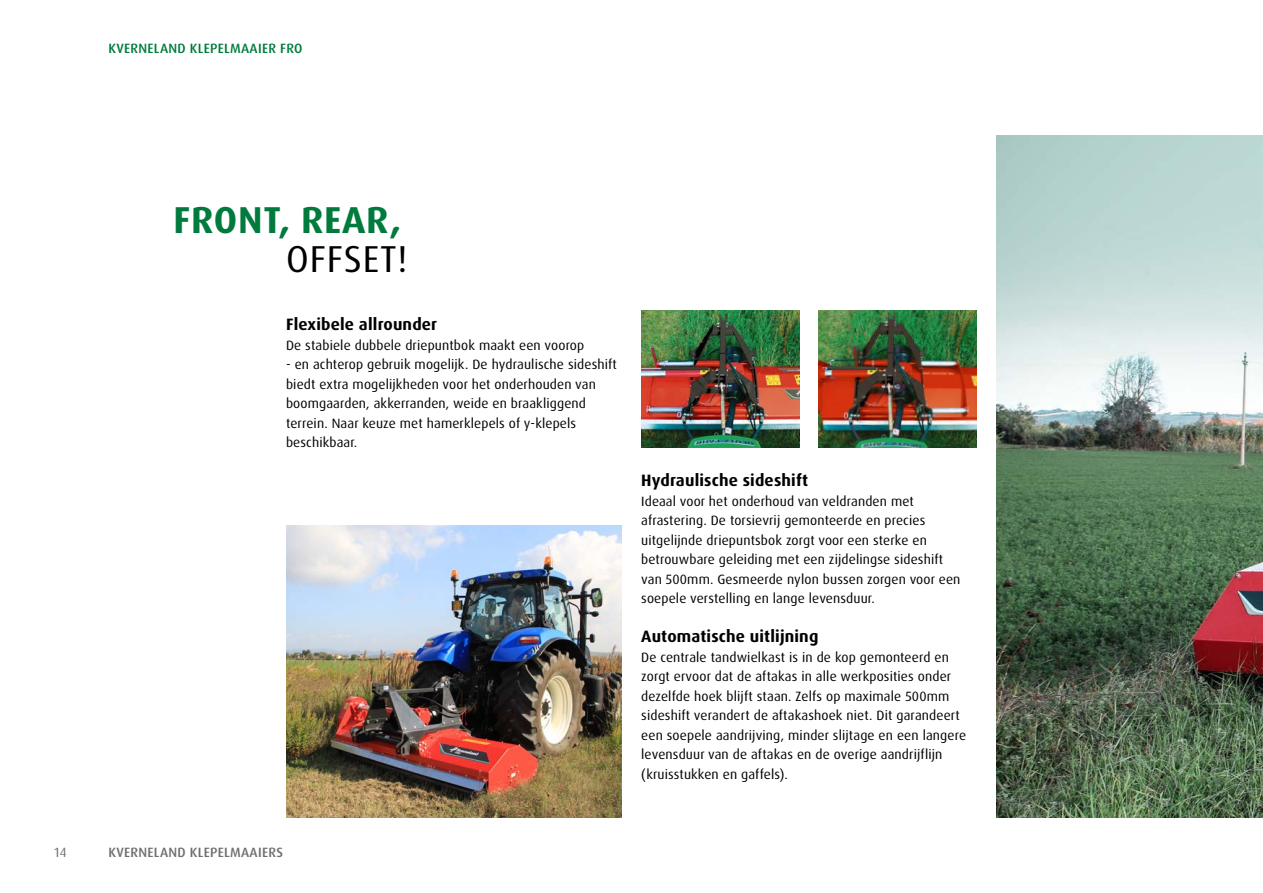
<style>
.page{position:relative;width:1263px;height:893px;background:#fff}
.page>*{position:absolute;margin:0;border:0;box-sizing:border-box;transform-origin:0 0}
.t1{font:700 37.5px "Dax Pro";letter-spacing:.02em;color:#007b3d}
.t2{font:37.5px "Dax Pro";letter-spacing:.02em;color:#000}
.t3{font:700 16.5px "Dax Pro";letter-spacing:.01em;color:#000}
.t4{font:13.5px/19.5px "Dax Pro";letter-spacing:.01em;color:#000}
.t5{font:500 13.5px "Dax Pro";letter-spacing:.02em;color:#007b3d}
.t6{font:500 13.5px "Dax Pro";letter-spacing:.02em;color:#706f6f}
.t7{font:13.5px "Dax Pro";color:#706f6f}
</style>
<div class="page">
<img style="left:996px;top:135px;width:267px;height:683px">
<img style="left:641px;top:311px;width:158px;height:136px">
<img style="left:286px;top:525px;width:336px;height:293px">
<img style="left:819px;top:311px;width:158px;height:136px">
<p class="t5" style="left:108px;top:40px;width:196px">KVERNELAND KLEPELMAAIER FRO</p>
<p class="t7" style="left:54px;top:843px;width:14px">14</p>
<h1 class="t1" style="left:174px;top:195px;width:229px">FRONT, REAR,</h1>
<h1 class="t2" style="left:286px;top:234px;width:123px">OFFSET!</h1>
<p class="t3" style="left:286px;top:314px;width:153px">Flexibele allrounder</p>
<p class="t4" style="left:286px;top:335px;width:300px">De stabiele dubbele driepuntbok maakt een voorop</p>
<p class="t4" style="left:286px;top:355px;width:332px">- en achterop gebruik mogelijk. De hydraulische sideshift biedt extra mogelijkheden voor het onderhouden van boomgaarden, akkerranden, weide en braakliggend terrein. Naar keuze met hamerklepels of y-klepels beschikbaar.</p>
<p class="t3" style="left:641px;top:470px;width:168px">Hydraulische sideshift</p>
<p class="t4" style="left:641px;top:491px;width:321px">Ideaal voor het onderhoud van veldranden met afrastering. De torsievrij gemonteerde en precies uitgelijnde driepuntsbok zorgt voor een sterke en betrouwbare geleiding met een zijdelingse sideshift van 500mm. Gesmeerde nylon bussen zorgen voor een soepele verstelling en lange levensduur.</p>
<p class="t3" style="left:641px;top:626px;width:179px">Automatische uitlijning</p>
<p class="t4" style="left:641px;top:647px;width:326px">De centrale tandwielkast is in de kop gemonteerd en zorgt ervoor dat de aftakas in alle werkposities onder dezelfde hoek blijft staan. Zelfs op maximale 500mm sideshift verandert de aftakashoek niet. Dit garandeert een soepele aandrijving, minder slijtage en een langere levensduur van de aftakas en de overige aandrijflijn (kruisstukken en gaffels).</p>
<p class="t6" style="left:108px;top:843px;width:176px">KVERNELAND KLEPELMAAIERS</p>
</div>
